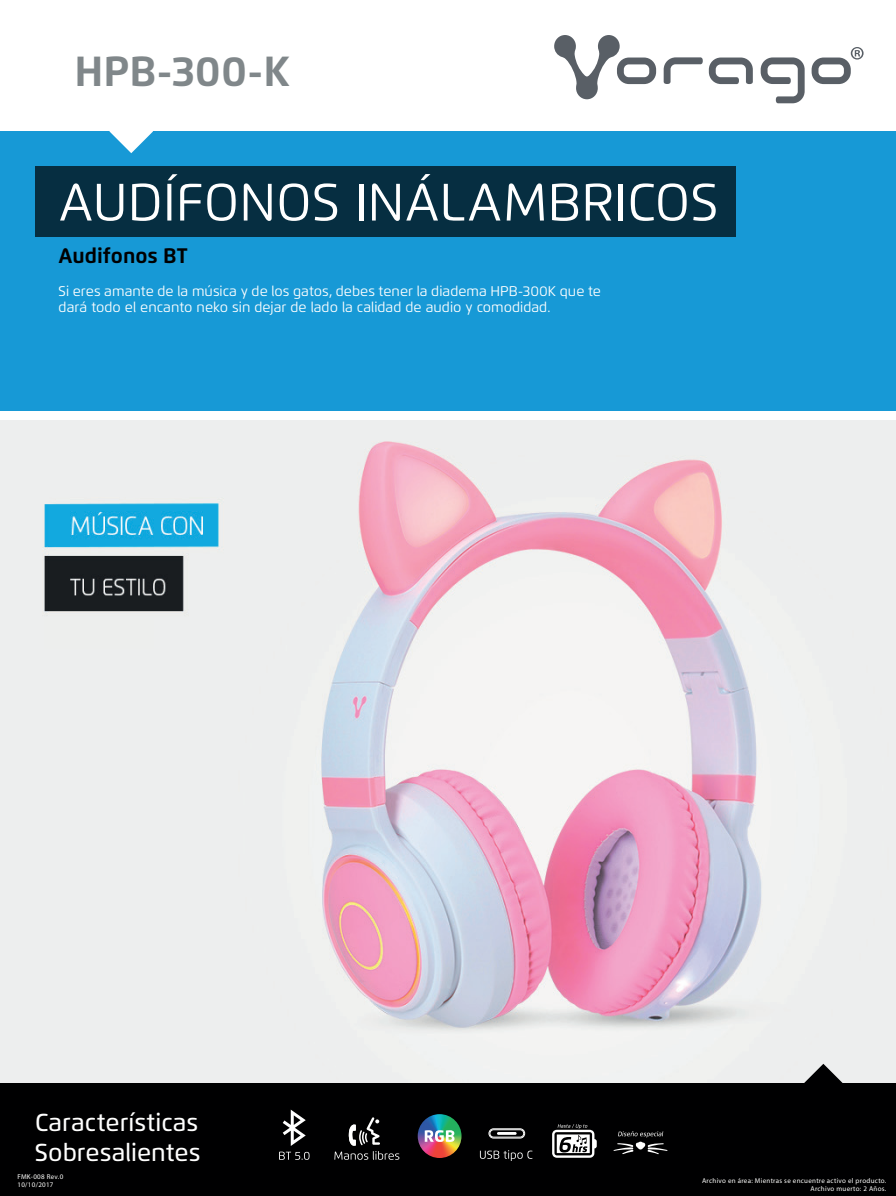
<style>
.page{position:relative;width:896px;height:1196px;background:#fff}
.page>*{position:absolute;margin:0;border:0;box-sizing:border-box;transform-origin:0 0}
.t1{font:52.5px "Flexo";color:#fff}
.t2{font:700 42px "Flexo";color:#80878a}
.t3{font:500 24.5px/29.4px "Flexo";color:#fff}
.t4{font:700 21px "Flexo";color:#000001}
.t5{font:14px/16.8px "Flexo";color:#fff}
.t6{font:7px/7.9px "Myriad Pro";letter-spacing:.04em;color:#fff;text-align:right}
</style>
<div class="page">
<div style="left:0;top:1082px;width:896px;height:113px;background:#000001"></div>
<div style="left:0;top:131px;width:896px;height:280px;background:#1799d6"></div>
<img style="left:0;top:420px;width:896px;height:661px">
<svg style="left:109px;top:131px;width:44px;height:22px"></svg>
<div style="left:35px;top:166px;width:701px;height:70px;background:#062e41"></div>
<svg style="left:802px;top:1063px;width:43px;height:20px"></svg>
<svg style="left:554px;top:35px;width:102px;height:64px"></svg>
<svg style="left:812px;top:47px;width:52px;height:37px"></svg>
<svg style="left:709px;top:57px;width:44px;height:27px"></svg>
<svg style="left:761px;top:57px;width:44px;height:46px"></svg>
<svg style="left:663px;top:57px;width:40px;height:27px"></svg>
<svg style="left:279px;top:1151px;width:31px;height:8px"></svg>
<svg style="left:480px;top:1150px;width:52px;height:10px"></svg>
<svg style="left:283px;top:1109px;width:23px;height:36px"></svg>
<svg style="left:334px;top:1117px;width:65px;height:42px"></svg>
<img style="left:418px;top:1113px;width:44px;height:44px;border-radius:22px">
<svg style="left:425px;top:1130px;width:30px;height:11px"></svg>
<hr style="left:497px;top:1131px;width:20px;height:3px;background:#fff">
<div style="left:490px;top:1129px;width:34px;height:8px;border:1px solid #fff;border-radius:4px"></div>
<div style="left:489px;top:1128px;width:36px;height:10px;border:1px solid #fff;border-radius:5px"></div>
<svg style="left:552px;top:1124px;width:45px;height:33px"></svg>
<svg style="left:613px;top:1131px;width:55px;height:23px"></svg>
<div style="left:45px;top:618px;width:109px;height:30px;background:#edeeed"></div>
<h2 class="t2" style="left:74px;top:45px;width:217px">HPB-300-K</h2>
<h1 class="t1" style="left:59px;top:170px;width:661px">AUDÍFONOS INÁLAMBRICOS</h1>
<h3 class="t4" style="left:59px;top:242px;width:131px">Audifonos BT</h3>
<p class="t5" style="left:59px;top:282px;width:544px">Si eres amante de la música y de los gatos, debes tener la diadema HPB-300K que te dará todo el encanto neko sin dejar de lado la calidad de audio y comodidad.</p>
<h3 class="t3" style="left:35px;top:1107px;width:167px">Características<br>Sobresalientes</h3>
<p class="t6" style="left:18px;top:1172px;width:47px;text-align:left">FMK-008 Rev.0<br>10/10/2017</p>
<p class="t6" style="left:702px;top:1176px;width:186px">Archivo en área: Mientras se encuentre activo el producto.<br>Archivo muerto: 2 Años.</p>
</div>
